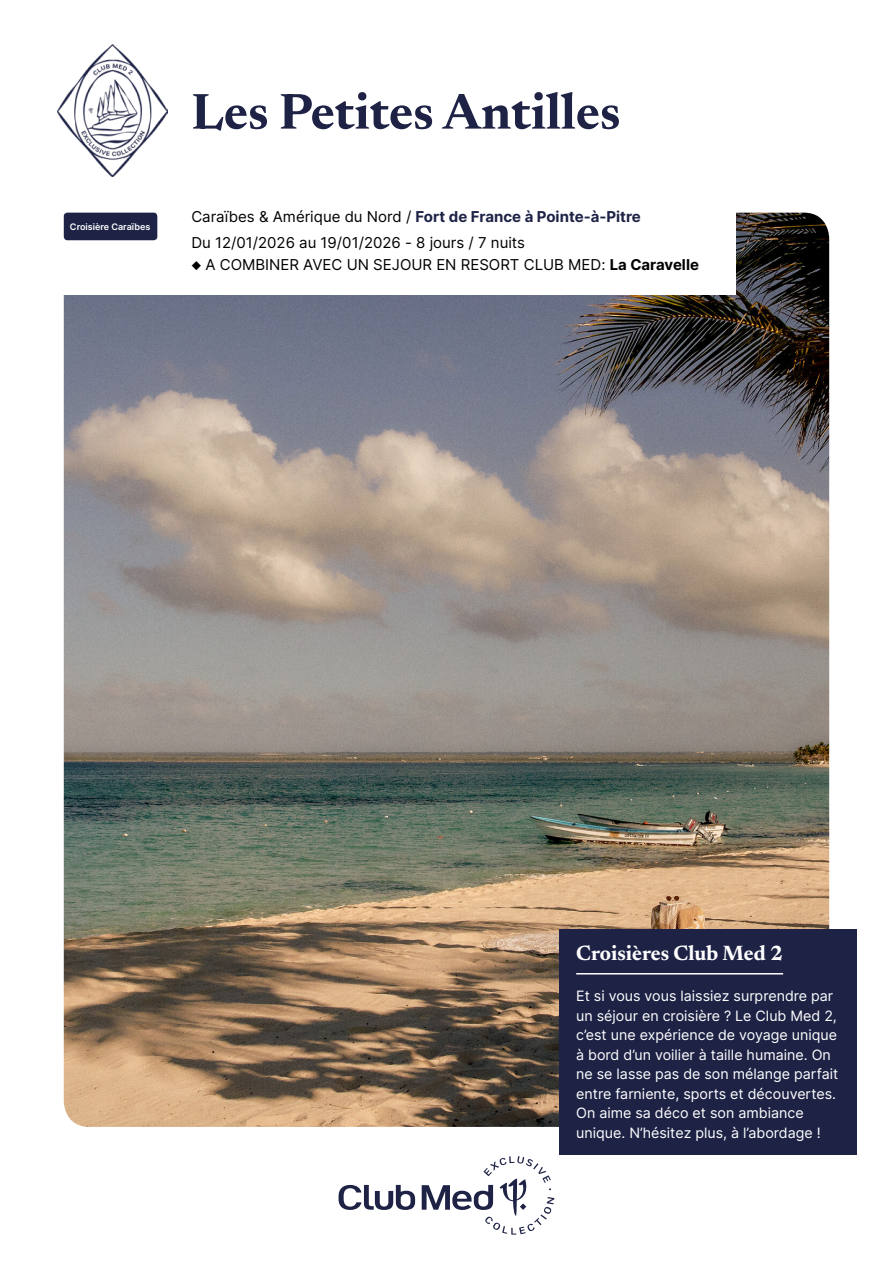
<style>
.page{position:relative;width:893px;height:1263px;background:#fff}
.page>*{position:absolute;margin:0;border:0;box-sizing:border-box;transform-origin:0 0}
.t1{font:700 51px "Newsreader 24 pt";color:#1e2346}
.t2{font:700 21px "Newsreader 24 pt";color:#fff}
.t3{font:15px/25.2px "Inter";color:#000}
.t4{font:14.25px/19.5px "Inter";color:#fff}
.t5{font:600 9px "Inter";color:#fff}
.s1{font-weight:700;color:#1e2346}
.s2{font-weight:700}
</style>
<div class="page">
<img style="left:64px;top:213px;width:765px;height:914px">
<div style="left:559px;top:929px;width:298px;height:225px;background:#1e2346"></div>
<hr style="left:576px;top:973px;width:207px;height:1px;background:#fff">
<div style="left:0;top:212px;width:736px;height:83px;background:#fff"></div>
<img style="left:57px;top:45px;width:111px;height:131px">
<div style="left:64px;top:213px;width:93px;height:27px;background:#1e2346;border-radius:4px"></div>
<svg style="left:339px;top:1156px;width:215px;height:78px"></svg>
<p class="t5" style="left:70px;top:220px;width:82px">Croisière Caraïbes</p>
<h1 class="t1" style="left:191px;top:75px;width:431px">Les Petites Antilles</h1>
<p class="t3" style="left:191px;top:204px;width:451px">Caraïbes &amp; Amérique du Nord / <span class="s1">Fort de France à Pointe-à-Pitre<br></span>Du 12/01/2026 au 19/01/2026 - 8 jours / 7 nuits</p>
<p class="t3" style="left:191px;top:251px;width:509px">◆ A COMBINER AVEC UN SEJOUR EN RESORT CLUB MED: <span class="s2">La Caravelle</span></p>
<h2 class="t2" style="left:576px;top:938px;width:208px">Croisières Club Med 2</h2>
<p class="t4" style="left:576px;top:986px;width:264px">Et si vous vous laissiez surprendre par un séjour en croisière ? Le Club Med 2, c’est une expérience de voyage unique à bord d’un voilier à taille humaine. On ne se lasse pas de son mélange parfait entre farniente, sports et découvertes.<br>On aime sa déco et son ambiance unique. N’hésitez plus, à l’abordage !</p>
</div>
